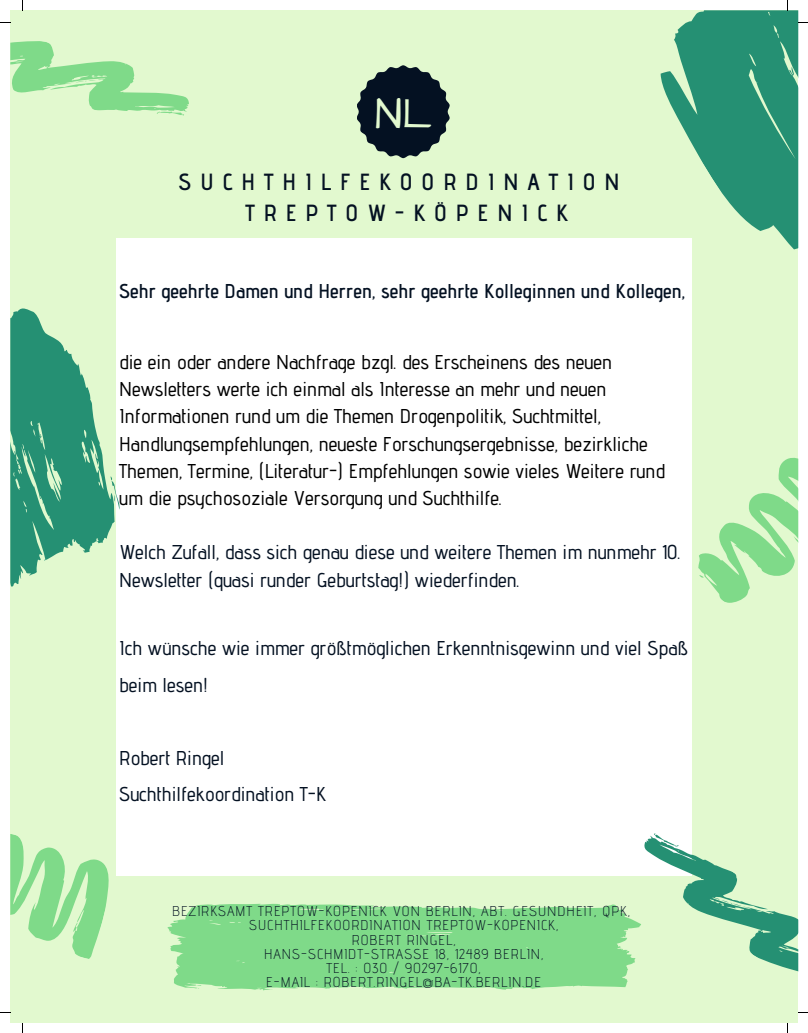
<style>
.page{position:relative;width:808px;height:1033px;background:#fff}
.page>*{position:absolute;margin:0;border:0;box-sizing:border-box;transform-origin:0 0}
.t1{font:43px "Architects Daughter";color:#e2f9cf}
.t2{font:600 23.38px/31.9px "Advent Pro";letter-spacing:.38em;color:#041122}
.t3{font:500 20px/27.2px "Advent Pro";color:#000}
.t4{font:500 20px/36.5px "Advent Pro";color:#041122}
.t5{font:600 20px "Advent Pro";color:#041122}
.t6{font:300 14.25px/14px "Advent Pro";letter-spacing:.07em;color:#041122;text-align:center}
</style>
<div class="page">
<div style="left:10px;top:10px;width:788px;height:1013px;background:#e2f9cf"></div>
<svg style="left:10px;top:41px;width:179px;height:75px"></svg>
<svg style="left:660px;top:10px;width:138px;height:289px;fill:#259073"></svg>
<div style="left:116px;top:238px;width:575px;height:638px;background:#fff"></div>
<svg style="left:167px;top:903px;width:459px;height:87px;background:#89dd90"></svg>
<svg style="left:691px;top:444px;width:107px;height:192px"></svg>
<svg style="left:10px;top:308px;width:110px;height:279px;fill:#259073"></svg>
<svg style="left:108px;top:475px;width:12px;height:34px"></svg>
<svg style="left:626px;top:820px;width:172px;height:165px"></svg>
<svg style="left:10px;top:834px;width:99px;height:125px"></svg>
<svg style="left:357px;top:65px;width:92px;height:93px"></svg>
<h1 class="t1" style="left:375px;top:86px;width:58px">NL</h1>
<p class="t2" style="left:245px;top:165px;width:375px;text-indent:-67px">SUCHTHILFEKOORDINATION<br>TREPTOW-KÖPENICK</p>
<p class="t5" style="left:119px;top:278px;width:567px">Sehr geehrte Damen und Herren, sehr geehrte Kolleginnen und Kollegen,</p>
<p class="t3" style="left:119px;top:348px;width:547px">die ein oder andere Nachfrage bzgl. des Erscheinens des neuen Newsletters werte ich einmal als Interesse an mehr und neuen Informationen rund um die Themen Drogenpolitik, Suchtmittel, Handlungsempfehlungen, neueste Forschungsergebnisse, bezirkliche Themen, Termine, (Literatur-) Empfehlungen sowie vieles Weitere rund um die psychosoziale Versorgung und Suchthilfe.</p>
<p class="t4" style="left:119px;top:538px;width:562px;line-height:27.2px">Welch Zufall, dass sich genau diese und weitere Themen im nunmehr 10.<br>Newsletter (quasi runder Geburtstag!) wiederfinden.</p>
<p class="t4" style="left:119px;top:629px;width:570px">Ich wünsche wie immer größtmöglichen Erkenntnisgewinn und viel Spaß beim lesen!</p>
<p class="t4" style="left:119px;top:739px;width:208px">Robert Ringel<br>Suchthilfekoordination T-K</p>
<p class="t6" style="left:172px;top:904px;width:459px">BEZIRKSAMT TREPTOW-KÖPENICK VON BERLIN, ABT. GESUNDHEIT, QPK, SUCHTHILFEKOORDINATION TREPTOW-KÖPENICK,<br>ROBERT RINGEL,<br>HANS-SCHMIDT-STRASSE 18, 12489 BERLIN,<br>TEL. : 030 / 90297-6170,<br>E-MAIL : ROBERT.RINGEL@BA-TK.BERLIN.DE</p>
</div>
